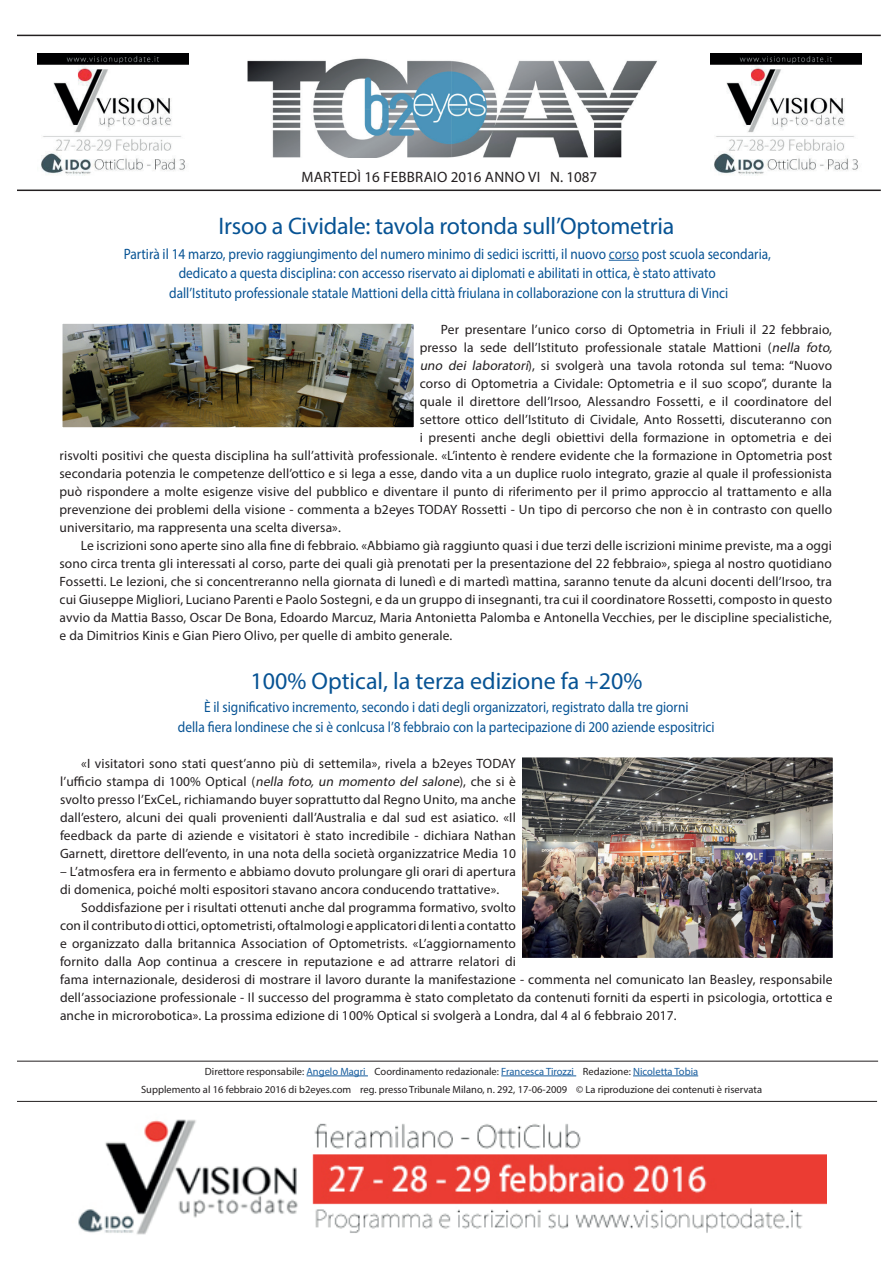
<style>
.page{position:relative;width:893px;height:1263px;background:#fff}
.page>*{position:absolute;margin:0;border:0;box-sizing:border-box;transform-origin:0 0}
.t1{font:24px "Myriad Pro";letter-spacing:-.01em;color:#075394}
.t2{font:15px/19.5px "Myriad Pro";color:#075394;text-align:center;scale:.89 1}
.t3{font:15px "Myriad Pro";letter-spacing:.02em;color:#231f20}
.t4{font:13.5px/18px "Myriad Pro";letter-spacing:.01em;color:#231f20}
.t5{font:10.5px/18px "Myriad Pro";color:#231f20;text-align:center}
.s1{color:#175d9e}
.s2{font-style:italic}
</style>
<div class="page">
<img style="left:247px;top:58px;width:410px;height:99px">
<hr style="left:17px;top:1101px;width:860px;height:1px;background:#231f20">
<hr style="left:307px;top:1075px;width:61px;height:1px;background:#175d9e">
<hr style="left:501px;top:1075px;width:75px;height:1px;background:#175d9e">
<hr style="left:633px;top:1075px;width:65px;height:1px;background:#175d9e">
<img style="left:710px;top:54px;width:151px;height:122px">
<img style="left:38px;top:54px;width:151px;height:122px">
<hr style="left:17px;top:190px;width:864px;height:1px;background:#231f20">
<hr style="left:17px;top:35px;width:864px;height:1px;background:#231f20">
<img style="left:78px;top:1119px;width:749px;height:116px">
<hr style="left:17px;top:1061px;width:861px;height:1px;background:#231f20">
<hr style="left:609px;top:260px;width:30px;height:1px;background:#175d9e">
<img style="left:64px;top:325px;width:349px;height:101px">
<div style="left:57px;top:318px;width:363px;height:115px;border:6px solid #fff"></div>
<img style="left:523px;top:758px;width:309px;height:199px">
<div style="left:516px;top:751px;width:323px;height:213px;border:6px solid #fff"></div>
<p class="t3" style="left:302px;top:167px;width:297px">MARTEDÌ 16 FEBBRAIO 2016 ANNO VI N. 1087</p>
<h1 class="t1" style="left:219px;top:211px;width:457px">Irsoo a Cividale: tavola rotonda sull’Optometria</h1>
<p class="t2" style="left:124px;top:244px;width:729px">Partirà il 14 marzo, previo raggiungimento del numero minimo di sedici iscritti, il nuovo <span class="s1">corso</span> post scuola secondaria, dedicato a questa disciplina: con accesso riservato ai diplomati e abilitati in ottica, è stato attivato<br>dall’Istituto professionale statale Mattioni della città friulana in collaborazione con la struttura di Vinci</p>
<p class="t4" style="left:441px;top:321px;width:393px">Per presentare l’unico corso di Optometria in Friuli il 22 febbraio,</p>
<p class="t4" style="left:420px;top:339px;width:417px">presso la sede dell’Istituto professionale statale Mattioni (<span class="s2">nella foto,</span></p>
<p class="t4" style="left:420px;top:357px;width:414px"><span class="s2">uno dei laboratori</span>), si svolgerà una tavola rotonda sul tema: “Nuovo</p>
<p class="t4" style="left:420px;top:375px;width:414px">corso di Optometria a Cividale: Optometria e il suo scopo”, durante la</p>
<p class="t4" style="left:420px;top:393px;width:414px">quale il direttore dell’Irsoo, Alessandro Fossetti, e il coordinatore del</p>
<p class="t4" style="left:420px;top:411px;width:414px">settore ottico dell’Istituto di Cividale, Anto Rossetti, discuteranno con</p>
<p class="t4" style="left:420px;top:429px;width:414px">i presenti anche degli obiettivi della formazione in optometria e dei</p>
<p class="t4" style="left:59px;top:446px;width:774px">risvolti positivi che questa disciplina ha sull’attività professionale. «L’intento è rendere evidente che la formazione in Optometria post</p>
<p class="t4" style="left:59px;top:464px;width:774px">secondaria potenzia le competenze dell’ottico e si lega a esse, dando vita a un duplice ruolo integrato, grazie al quale il professionista</p>
<p class="t4" style="left:59px;top:482px;width:774px">può rispondere a molte esigenze visive del pubblico e diventare il punto di riferimento per il primo approccio al trattamento e alla</p>
<p class="t4" style="left:59px;top:500px;width:774px">prevenzione dei problemi della visione - commenta a b2eyes TODAY Rossetti - Un tipo di percorso che non è in contrasto con quello</p>
<p class="t4" style="left:59px;top:518px;width:283px">universitario, ma rappresenta una scelta diversa».</p>
<p class="t4" style="left:81px;top:536px;width:753px">Le iscrizioni sono aperte sino alla fine di febbraio. «Abbiamo già raggiunto quasi i due terzi delle iscrizioni minime previste, ma a oggi</p>
<p class="t4" style="left:59px;top:554px;width:774px">sono circa trenta gli interessati al corso, parte dei quali già prenotati per la presentazione del 22 febbraio», spiega al nostro quotidiano</p>
<p class="t4" style="left:59px;top:572px;width:774px">Fossetti. Le lezioni, che si concentreranno nella giornata di lunedì e di martedì mattina, saranno tenute da alcuni docenti dell’Irsoo, tra</p>
<p class="t4" style="left:59px;top:590px;width:774px">cui Giuseppe Migliori, Luciano Parenti e Paolo Sostegni, e da un gruppo di insegnanti, tra cui il coordinatore Rossetti, composto in questo</p>
<p class="t4" style="left:59px;top:608px;width:774px">avvio da Mattia Basso, Oscar De Bona, Edoardo Marcuz, Maria Antonietta Palomba e Antonella Vecchies, per le discipline specialistiche,</p>
<p class="t4" style="left:59px;top:626px;width:394px">e da Dimitrios Kinis e Gian Piero Olivo, per quelle di ambito generale.</p>
<h1 class="t1" style="left:250px;top:666px;width:393px">100% Optical, la terza edizione fa +20%</h1>
<p class="t2" style="left:178px;top:697px;width:604px">È il significativo incremento, secondo i dati degli organizzatori, registrato dalla tre giorni<br>della fiera londinese che si è conlcusa l’8 febbraio con la partecipazione di 200 aziende espositrici</p>
<p class="t4" style="left:60px;top:755px;width:457px;text-align:justify;text-indent:21px">«I visitatori sono stati quest’anno più di settemila», rivela a b2eyes TODAY l’ufficio stampa di 100% Optical (<span class="s2">nella foto, un momento del salone</span>), che si è svolto presso l’ExCeL, richiamando buyer soprattutto dal Regno Unito, ma anche dall’estero, alcuni dei quali provenienti dall’Australia e dal sud est asiatico. «Il feedback da parte di aziende e visitatori è stato incredibile - dichiara Nathan Garnett, direttore dell’evento, in una nota della società organizzatrice Media 10</p>
<p class="t4" style="left:60px;top:862px;width:457px">– L’atmosfera era in fermento e abbiamo dovuto prolungare gli orari di apertura di domenica, poiché molti espositori stavano ancora conducendo trattative».</p>
<p class="t4" style="left:60px;top:898px;width:774px;text-indent:21px">Soddisfazione per i risultati ottenuti anche dal programma formativo, svolto<br>con il contributo di ottici, optometristi, oftalmologi e applicatori di lenti a contatto<br>e organizzato dalla britannica Association of Optometrists. «L’aggiornamento<br>fornito dalla Aop continua a crescere in reputazione e ad attrarre relatori di<br>fama internazionale, desiderosi di mostrare il lavoro durante la manifestazione - commenta nel comunicato Ian Beasley, responsabile dell’associazione professionale - Il successo del programma è stato completato da contenuti forniti da esperti in psicologia, ortottica e anche in microrobotica». La prossima edizione di 100% Optical si svolgerà a Londra, dal 4 al 6 febbraio 2017.</p>
<p class="t5" style="left:141px;top:1062px;width:622px">Direttore responsabile: <span class="s1">Angelo Magri</span> Coordinamento redazionale: <span class="s1">Francesca Tirozzi</span> Redazione: <span class="s1">Nicoletta Tobia<br></span>Supplemento al 16 febbraio 2016 di b2eyes.com reg. presso Tribunale Milano, n. 292, 17-06-2009 © La riproduzione dei contenuti è riservata</p>
</div>
